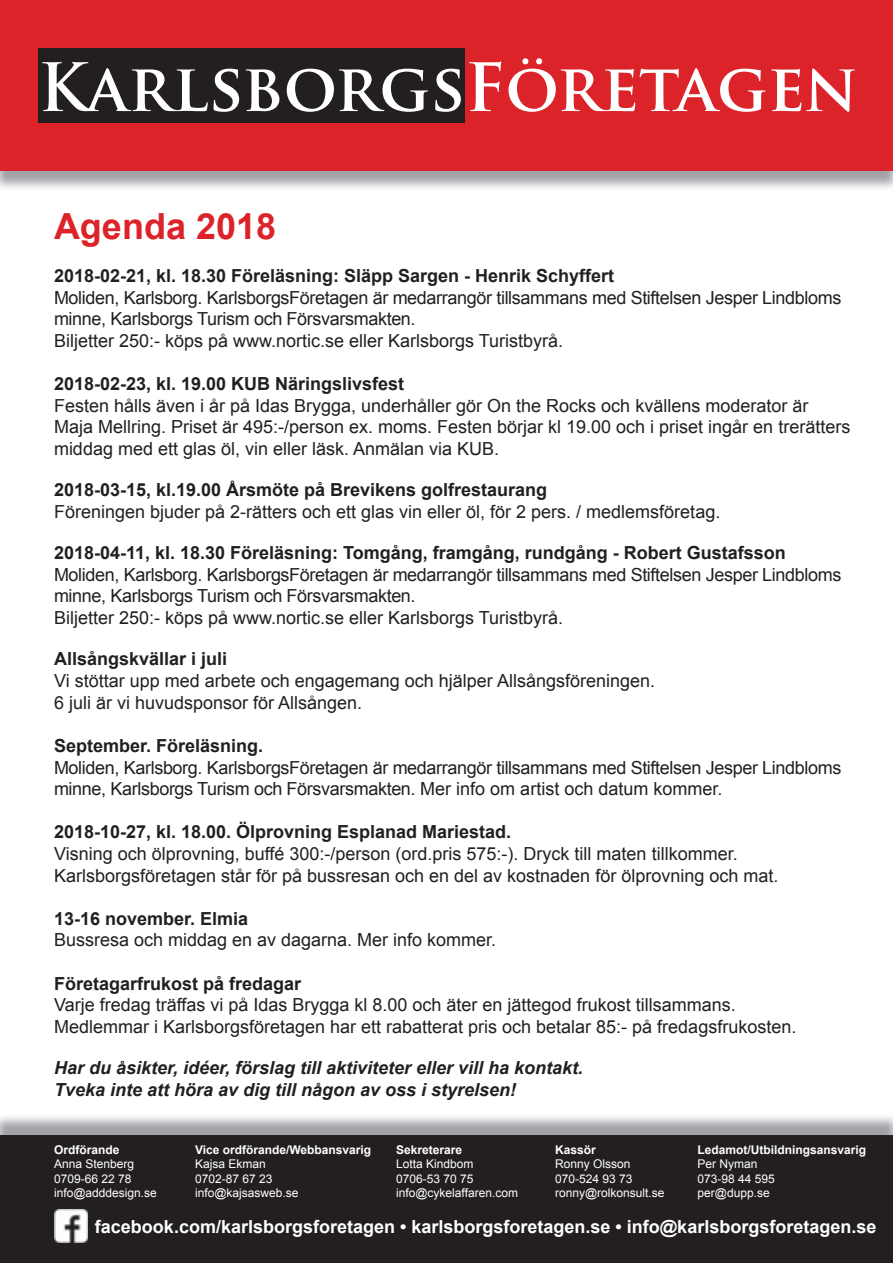
<style>
.page{position:relative;width:893px;height:1263px;background:#fff}
.page>*{position:absolute;margin:0;border:0;box-sizing:border-box;transform-origin:0 0}
.t1{font:700 36px "Arial";color:#dc2329}
.t2{font:18px/21.6px "Arial";color:#231f20}
.t3{font:18px/21.6px "Arial";letter-spacing:-.02em;color:#231f20}
.t4{font:700 18px "Arial";color:#231f20}
.t5{font:italic 700 18px/21.6px "Arial";color:#231f20}
.t6{font:700 18px "Arial";color:#fff}
.t7{font:12px "Arial";color:#fff}
.t8{font:700 12px "Arial";color:#fff}
</style>
<div class="page">
<img style="left:0;top:170px;width:893px;height:18px">
<div style="left:0;top:0;width:893px;height:170px;background:#dc2329"></div>
<div style="left:38px;top:48px;width:427px;height:74px;background:#231f20"></div>
<svg style="left:42px;top:62px;width:166px;height:49px"></svg>
<svg style="left:214px;top:69px;width:25px;height:43px"></svg>
<svg style="left:246px;top:69px;width:33px;height:42px"></svg>
<svg style="left:287px;top:69px;width:141px;height:43px"></svg>
<svg style="left:435px;top:69px;width:26px;height:43px"></svg>
<svg style="left:469px;top:62px;width:32px;height:49px"></svg>
<svg style="left:509px;top:58px;width:346px;height:54px"></svg>
<div style="left:0;top:1135px;width:893px;height:128px;background:#231f20"></div>
<img style="left:54px;top:1210px;width:33px;height:33px">
<h1 class="t1" style="left:54px;top:202px;width:224px">Agenda 2018</h1>
<p class="t4" style="left:54px;top:264px;width:562px">2018-02-21, kl. 18.30 Föreläsning: Släpp Sargen - Henrik Schyffert</p>
<p class="t3" style="left:54px;top:287px;width:789px">Moliden, Karlsborg. KarlsborgsFöretagen är medarrangör tillsammans med Stiftelsen Jesper Lindbloms minne, Karlsborgs Turism och Försvarsmakten.<br>Biljetter 250:- köps på www.nortic.se eller Karlsborgs Turistbyrå.</p>
<p class="t4" style="left:54px;top:372px;width:352px">2018-02-23, kl. 19.00 KUB Näringslivsfest</p>
<p class="t2" style="left:54px;top:395px;width:798px">Festen hålls även i år på Idas Brygga, underhåller gör On the Rocks och kvällens moderator är<br>Maja Mellring. Priset är 495:-/person ex. moms. Festen börjar kl 19.00 och i priset ingår en trerätters middag med ett glas öl, vin eller läsk. Anmälan via KUB.</p>
<p class="t4" style="left:54px;top:478px;width:495px">2018-03-15, kl.19.00 Årsmöte på Brevikens golfrestaurang</p>
<p class="t2" style="left:54px;top:501px;width:668px">Föreningen bjuder på 2-rätters och ett glas vin eller öl, för 2 pers. / medlemsföretag.</p>
<p class="t4" style="left:54px;top:541px;width:733px">2018-04-11, kl. 18.30 Föreläsning: Tomgång, framgång, rundgång - Robert Gustafsson</p>
<p class="t3" style="left:54px;top:564px;width:789px">Moliden, Karlsborg. KarlsborgsFöretagen är medarrangör tillsammans med Stiftelsen Jesper Lindbloms minne, Karlsborgs Turism och Försvarsmakten.<br>Biljetter 250:- köps på www.nortic.se eller Karlsborgs Turistbyrå.</p>
<p class="t4" style="left:54px;top:647px;width:175px">Allsångskvällar i juli</p>
<p class="t2" style="left:54px;top:670px;width:603px">Vi stöttar upp med arbete och engagemang och hjälper Allsångsföreningen.<br>6 juli är vi huvudsponsor för Allsången.</p>
<p class="t4" style="left:54px;top:733px;width:211px">September. Föreläsning.</p>
<p class="t3" style="left:54px;top:756px;width:789px">Moliden, Karlsborg. KarlsborgsFöretagen är medarrangör tillsammans med Stiftelsen Jesper Lindbloms minne, Karlsborgs Turism och Försvarsmakten. Mer info om artist och datum kommer.</p>
<p class="t4" style="left:54px;top:820px;width:459px">2018-10-27, kl. 18.00. Ölprovning Esplanad Mariestad.</p>
<p class="t2" style="left:54px;top:843px;width:726px">Visning och ölprovning, buffé 300:-/person (ord.pris 575:-). Dryck till maten tillkommer.<br>Karlsborgsföretagen står för på bussresan och en del av kostnaden för ölprovning och mat.</p>
<p class="t4" style="left:54px;top:906px;width:196px">13-16 november. Elmia</p>
<p class="t2" style="left:54px;top:929px;width:444px">Bussresa och middag en av dagarna. Mer info kommer.</p>
<p class="t4" style="left:54px;top:971px;width:249px">Företagarfrukost på fredagar</p>
<p class="t2" style="left:54px;top:994px;width:744px">Varje fredag träffas vi på Idas Brygga kl 8.00 och äter en jättegod frukost tillsammans.<br>Medlemmar i Karlsborgsföretagen har ett rabatterat pris och betalar 85:- på fredagsfrukosten.</p>
<p class="t5" style="left:54px;top:1057px;width:531px">Har du åsikter, idéer, förslag till aktiviteter eller vill ha kontakt.<br>Tveka inte att höra av dig till någon av oss i styrelsen!</p>
<p class="t8" style="left:54px;top:1141px;width:67px">Ordförande</p>
<p class="t8" style="left:195px;top:1141px;width:178px">Vice ordförande/Webbansvarig</p>
<p class="t8" style="left:396px;top:1141px;width:68px">Sekreterare</p>
<p class="t8" style="left:555px;top:1141px;width:42px">Kassör</p>
<p class="t8" style="left:698px;top:1141px;width:170px">Ledamot/Utbildningsansvarig</p>
<p class="t7" style="left:54px;top:1156px;width:82px">Anna Stenberg</p>
<p class="t7" style="left:195px;top:1156px;width:72px">Kajsa Ekman</p>
<p class="t7" style="left:396px;top:1156px;width:79px">Lotta Kindbom</p>
<p class="t7" style="left:555px;top:1156px;width:77px">Ronny Olsson</p>
<p class="t7" style="left:698px;top:1156px;width:62px">Per Nyman</p>
<p class="t7" style="left:54px;top:1170px;width:79px">0709-66 22 78</p>
<p class="t7" style="left:195px;top:1170px;width:79px">0702-87 67 23</p>
<p class="t7" style="left:396px;top:1170px;width:79px">0706-53 70 75</p>
<p class="t7" style="left:555px;top:1170px;width:79px">070-524 93 73</p>
<p class="t7" style="left:698px;top:1170px;width:79px">073-98 44 595</p>
<p class="t7" style="left:54px;top:1185px;width:104px">info@adddesign.se</p>
<p class="t7" style="left:195px;top:1185px;width:105px">info@kajsasweb.se</p>
<p class="t7" style="left:396px;top:1185px;width:124px">info@cykelaffaren.com</p>
<p class="t7" style="left:555px;top:1185px;width:111px">ronny@rolkonsult.se</p>
<p class="t7" style="left:697px;top:1185px;width:74px">per@dupp.se</p>
<p class="t6" style="left:95px;top:1214px;width:783px">facebook.com/karlsborgsforetagen • karlsborgsforetagen.se • info@karlsborgsforetagen.se</p>
</div>
